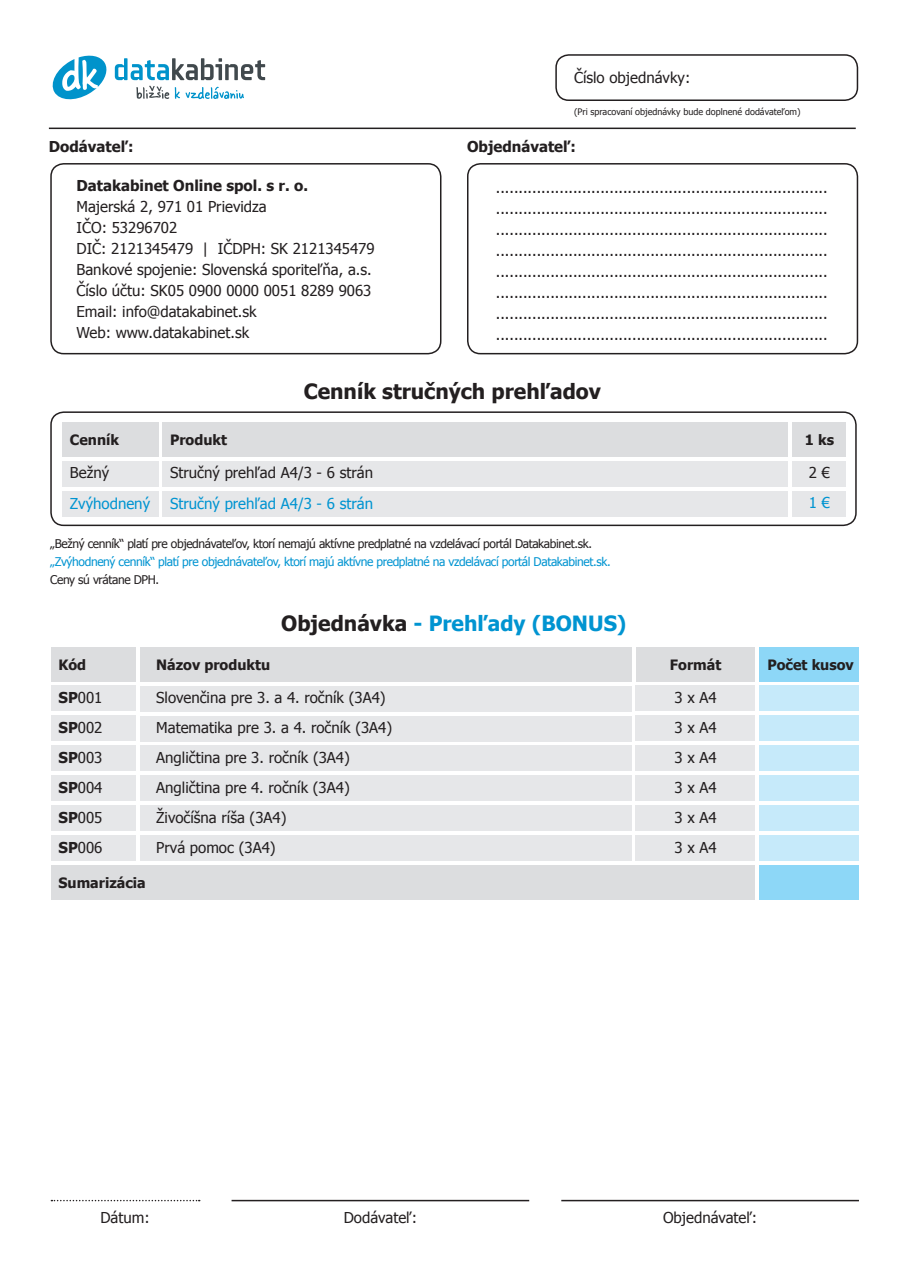
<style>
.page{position:relative;width:910px;height:1280px;background:#fff}
.page>*{position:absolute;margin:0;border:0;box-sizing:border-box;transform-origin:0 0}
.t1{font:700 21px "Tahoma";color:#0094d1}
.t2{font:700 21px "Tahoma";color:#231f20}
.t3{font:15px/21px "Tahoma";color:#231f20}
.t4{font:700 15px "Tahoma";color:#231f20}
.t5{font:15px "Tahoma";color:#0094d1}
.t6{font:700 14.25px "Tahoma";color:#231f20}
.t7{font:12px "Tahoma";letter-spacing:-.03em;color:#231f20}
.t8{font:12px "Tahoma";letter-spacing:-.03em;color:#0094d1}
.t9{font:9px "Tahoma";color:#231f20}
.s1{color:#231f20}
.s2{font-weight:700}
</style>
<div class="page">
<div style="left:467px;top:163px;width:391px;height:191px;border:2px solid #231f20;border-radius:13px"></div>
<svg style="left:115px;top:58px;width:150px;height:22px"></svg>
<svg style="left:136px;top:86px;width:33px;height:13px"></svg>
<svg style="left:175px;top:87px;width:5px;height:12px"></svg>
<svg style="left:186px;top:87px;width:58px;height:12px"></svg>
<svg style="left:52px;top:55px;width:55px;height:45px"></svg>
<div style="left:50px;top:163px;width:391px;height:191px;border:2px solid #231f20;border-radius:13px"></div>
<div style="left:555px;top:54px;width:303px;height:47px;border:2px solid #231f20;border-radius:13px"></div>
<hr style="left:49px;top:128px;width:807px;height:1px;background:#231f20">
<hr style="left:232px;top:1200px;width:297px;height:1px;background:#231f20">
<hr style="left:561px;top:1200px;width:298px;height:1px;background:#231f20">
<svg style="left:51px;top:1200px;width:149px;height:1px"></svg>
<div style="left:792px;top:423px;width:54px;height:34px;background:#dcdddf"></div>
<div style="left:792px;top:461px;width:54px;height:26px;background:#e6e7e9"></div>
<div style="left:792px;top:491px;width:54px;height:25px;background:#e6e7e9"></div>
<div style="left:163px;top:461px;width:625px;height:26px;background:#e6e7e9"></div>
<div style="left:163px;top:423px;width:625px;height:34px;background:#dcdddf"></div>
<div style="left:163px;top:491px;width:625px;height:25px;background:#e6e7e9"></div>
<div style="left:50px;top:411px;width:807px;height:115px;border:2px solid #231f20;border-radius:13px"></div>
<div style="left:62px;top:461px;width:97px;height:26px;background:#e6e7e9"></div>
<div style="left:62px;top:423px;width:97px;height:34px;background:#dcdddf"></div>
<div style="left:62px;top:491px;width:97px;height:25px;background:#e6e7e9"></div>
<div style="left:51px;top:775px;width:84px;height:26px;background:#e6e7e9"></div>
<div style="left:140px;top:776px;width:492px;height:25px;background:#e6e7e9"></div>
<div style="left:760px;top:775px;width:99px;height:26px;background:#c6eafa"></div>
<div style="left:635px;top:775px;width:120px;height:26px;background:#e6e7e9"></div>
<div style="left:51px;top:805px;width:84px;height:26px;background:#e6e7e9"></div>
<div style="left:140px;top:805px;width:492px;height:26px;background:#e6e7e9"></div>
<div style="left:760px;top:805px;width:99px;height:26px;background:#c6eafa"></div>
<div style="left:635px;top:805px;width:120px;height:26px;background:#e6e7e9"></div>
<div style="left:51px;top:835px;width:84px;height:26px;background:#e6e7e9"></div>
<div style="left:140px;top:835px;width:492px;height:26px;background:#e6e7e9"></div>
<div style="left:760px;top:835px;width:99px;height:26px;background:#c6eafa"></div>
<div style="left:635px;top:835px;width:120px;height:26px;background:#e6e7e9"></div>
<div style="left:51px;top:686px;width:84px;height:25px;background:#e6e7e9"></div>
<div style="left:51px;top:715px;width:84px;height:26px;background:#e6e7e9"></div>
<div style="left:51px;top:745px;width:84px;height:26px;background:#e6e7e9"></div>
<div style="left:140px;top:686px;width:492px;height:25px;background:#e6e7e9"></div>
<div style="left:140px;top:647px;width:492px;height:34px;background:#dcdddf"></div>
<div style="left:51px;top:647px;width:84px;height:34px;background:#dcdddf"></div>
<div style="left:51px;top:865px;width:704px;height:34px;background:#dcdddf"></div>
<div style="left:760px;top:865px;width:99px;height:34px;background:#8dd7f7"></div>
<div style="left:140px;top:716px;width:492px;height:25px;background:#e6e7e9"></div>
<div style="left:140px;top:746px;width:492px;height:25px;background:#e6e7e9"></div>
<div style="left:760px;top:686px;width:99px;height:25px;background:#c6eafa"></div>
<div style="left:760px;top:647px;width:99px;height:34px;background:#8dd7f7"></div>
<div style="left:760px;top:715px;width:99px;height:26px;background:#c6eafa"></div>
<div style="left:760px;top:745px;width:99px;height:26px;background:#c6eafa"></div>
<div style="left:635px;top:686px;width:120px;height:25px;background:#e6e7e9"></div>
<div style="left:635px;top:647px;width:119px;height:34px;background:#dcdddf"></div>
<div style="left:635px;top:715px;width:120px;height:26px;background:#e6e7e9"></div>
<div style="left:635px;top:745px;width:120px;height:26px;background:#e6e7e9"></div>
<p class="t3" style="left:574px;top:67px;width:118px">Číslo objednávky:</p>
<p class="t9" style="left:574px;top:106px;width:228px">(Pri spracovaní objednávky bude doplnené dodávateľom)</p>
<p class="t4" style="left:49px;top:136px;width:86px">Dodávateľ:</p>
<p class="t4" style="left:467px;top:136px;width:111px">Objednávateľ:</p>
<p class="t4" style="left:77px;top:175px;width:233px">Datakabinet Online spol. s r. o.</p>
<p class="t3" style="left:77px;top:195px;width:192px">Majerská 2, 971 01 Prievidza</p>
<p class="t3" style="left:77px;top:216px;width:102px">IČO: 53296702</p>
<p class="t3" style="left:77px;top:237px;width:300px">DIČ: 2121345479 | IČDPH: SK 2121345479</p>
<p class="t3" style="left:77px;top:258px;width:297px">Bankové spojenie: Slovenská sporiteľňa, a.s.</p>
<p class="t3" style="left:77px;top:279px;width:296px">Číslo účtu: SK05 0900 0000 0051 8289 9063</p>
<p class="t3" style="left:77px;top:300px;width:182px">Email: info@datakabinet.sk</p>
<p class="t3" style="left:77px;top:321px;width:174px">Web: www.datakabinet.sk</p>
<p class="t3" style="left:496px;top:176px;width:333px">......................................................................... .........................................................................</p>
<p class="t3" style="left:496px;top:218px;width:333px">.........................................................................</p>
<p class="t3" style="left:496px;top:239px;width:333px">.........................................................................</p>
<p class="t3" style="left:496px;top:260px;width:333px">.........................................................................</p>
<p class="t3" style="left:496px;top:281px;width:333px">......................................................................... .........................................................................</p>
<p class="t3" style="left:496px;top:323px;width:333px">.........................................................................</p>
<p class="t2" style="left:304px;top:376px;width:299px">Cenník stručných prehľadov</p>
<p class="t6" style="left:70px;top:430px;width:51px">Cenník</p>
<p class="t3" style="left:70px;top:461px;width:41px">Bežný</p>
<p class="t5" style="left:70px;top:494px;width:82px">Zvýhodnený</p>
<p class="t7" style="left:50px;top:535px;width:543px">„Bežný cenník“ platí pre objednávateľov, ktorí nemajú aktívne predplatné na vzdelávací portál Datakabinet.sk.</p>
<p class="t8" style="left:50px;top:553px;width:562px">„Zvýhodnený cenník“ platí pre objednávateľov, ktorí majú aktívne predplatné na vzdelávací portál Datakabinet.sk.</p>
<p class="t7" style="left:50px;top:571px;width:110px">Ceny sú vrátane DPH.</p>
<p class="t1" style="left:281px;top:608px;width:347px"><span class="s1">Objednávka</span> - Prehľady (BONUS)</p>
<p class="t6" style="left:59px;top:654px;width:29px">Kód</p>
<p class="t6" style="left:156px;top:654px;width:115px">Názov produktu</p>
<p class="t6" style="left:170px;top:430px;width:58px">Produkt</p>
<p class="t3" style="left:170px;top:461px;width:204px">Stručný prehľad A4/3 - 6 strán</p>
<p class="t5" style="left:170px;top:494px;width:204px">Stručný prehľad A4/3 - 6 strán</p>
<p class="t3" style="left:59px;top:687px;width:45px"><span class="s2">SP</span>001</p>
<p class="t3" style="left:59px;top:717px;width:45px"><span class="s2">SP</span>002</p>
<p class="t3" style="left:59px;top:747px;width:45px"><span class="s2">SP</span>003</p>
<p class="t3" style="left:59px;top:777px;width:45px"><span class="s2">SP</span>004</p>
<p class="t3" style="left:59px;top:807px;width:45px"><span class="s2">SP</span>005</p>
<p class="t3" style="left:59px;top:837px;width:45px"><span class="s2">SP</span>006</p>
<p class="t6" style="left:59px;top:872px;width:89px">Sumarizácia</p>
<p class="t3" style="left:156px;top:687px;width:231px">Slovenčina pre 3. a 4. ročník (3A4)</p>
<p class="t3" style="left:156px;top:717px;width:237px">Matematika pre 3. a 4. ročník (3A4)</p>
<p class="t3" style="left:156px;top:747px;width:195px">Angličtina pre 3. ročník (3A4)</p>
<p class="t3" style="left:156px;top:777px;width:195px">Angličtina pre 4. ročník (3A4)</p>
<p class="t3" style="left:156px;top:807px;width:132px">Živočíšna ríša (3A4)</p>
<p class="t3" style="left:156px;top:837px;width:121px">Prvá pomoc (3A4)</p>
<p class="t6" style="left:805px;top:430px;width:31px">1 ks</p>
<p class="t3" style="left:809px;top:461px;width:23px">2 €</p>
<p class="t5" style="left:809px;top:492px;width:23px">1 €</p>
<p class="t6" style="left:670px;top:654px;width:53px">Formát</p>
<p class="t6" style="left:767px;top:654px;width:88px">Počet kusov</p>
<p class="t3" style="left:675px;top:687px;width:44px">3 x A4</p>
<p class="t3" style="left:675px;top:717px;width:44px">3 x A4</p>
<p class="t3" style="left:675px;top:747px;width:44px">3 x A4</p>
<p class="t3" style="left:675px;top:777px;width:44px">3 x A4</p>
<p class="t3" style="left:675px;top:807px;width:44px">3 x A4</p>
<p class="t3" style="left:675px;top:837px;width:44px">3 x A4</p>
<p class="t3" style="left:100px;top:1207px;width:51px">Dátum:</p>
<p class="t3" style="left:344px;top:1207px;width:75px">Dodávateľ:</p>
<p class="t3" style="left:663px;top:1207px;width:96px">Objednávateľ:</p>
</div>
